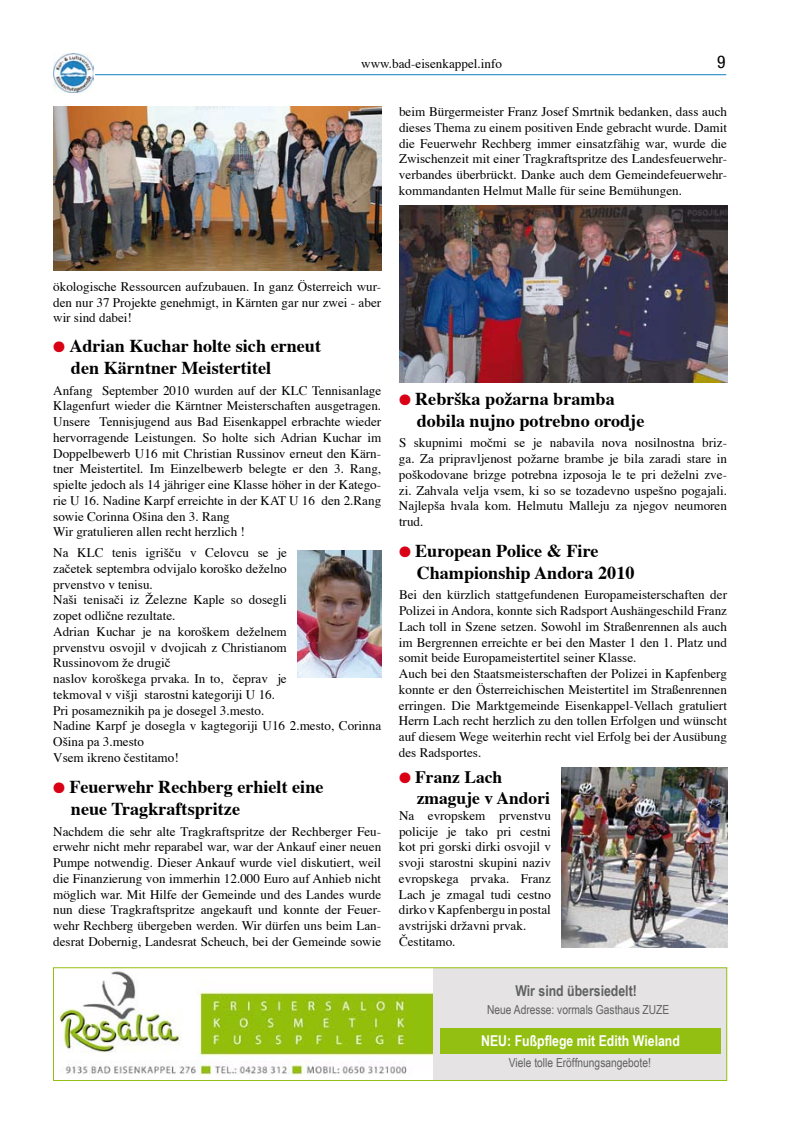
<style>
.page{position:relative;width:798px;height:1134px;background:#fff}
.page>*{position:absolute;margin:0;border:0;box-sizing:border-box;transform-origin:0 0}
.t1{font:700 18.12px/21.8px "Times CE";color:#000}
.t2{font:700 17.5px/21px "Times CE";color:#000}
.t3{font:condensed 17.5px "Helvetica Neue";color:#000}
.t4{font:700 14.88px "Arial Narrow";color:#fff}
.t5{font:700 14.88px "Arial Narrow";color:#606161}
.t6{font:13.12px/15.8px "Times CE";color:#000;text-align:justify}
.t7{font:12.38px "Arial Narrow";color:#606161}
.s1{color:#d90015}
</style>
<div class="page">
<img style="left:53px;top:53px;width:40px;height:40px">
<hr style="left:95px;top:74px;width:631px;height:1px;background:#0e81c0">
<img style="left:53px;top:106px;width:328px;height:164px">
<img style="left:297px;top:550px;width:84px;height:127px">
<img style="left:399px;top:206px;width:327px;height:176px">
<img style="left:561px;top:767px;width:165px;height:180px">
<div style="left:432px;top:968px;width:294px;height:112px;background:#e5e3e4"></div>
<div style="left:439px;top:1028px;width:281px;height:26px;background:#92bf11"></div>
<img style="left:59px;top:971px;width:373px;height:105px">
<div style="left:53px;top:967px;width:673px;height:114px;border:1px solid #92bf11"></div>
<p class="t6" style="left:361px;top:57px;width:142px">www.bad-eisenkappel.info</p>
<h2 class="t3" style="left:717px;top:52px;width:10px">9</h2>
<p class="t6" style="left:399px;top:105px;width:329px">beim Bürgermeister Franz Josef Smrtnik bedanken, dass auch dieses Thema zu einem positiven Ende gebracht wurde. Damit die Feuerwehr Rechberg immer einsatzfähig war, wurde die Zwischenzeit mit einer Tragkraftspritze des Landesfeuerwehr&shy;verbandes überbrückt. Danke auch dem Gemeindefeuerwehr&shy;kommandanten Helmut Malle für seine Bemühungen.</p>
<p class="t6" style="left:53px;top:279px;width:329px">ökologische Ressourcen aufzubauen. In ganz Österreich wur&shy;den nur 37 Projekte genehmigt, in Kärnten gar nur zwei - aber wir sind dabei!</p>
<h1 class="t1" style="left:71px;top:336px;width:251px;text-indent:-18px"><span class="s1">●</span> Adrian Kuchar holte sich erneut den Kärntner Meistertitel</h1>
<p class="t6" style="left:53px;top:383px;width:329px;text-align:left">Anfang September 2010 wurden auf der KLC Tennisanlage Klagenfurt wieder die Kärntner Meisterschaften ausgetragen.<br>Unsere Tennisjugend aus Bad Eisenkappel erbrachte wieder hervorragende Leistungen. So holte sich Adrian Kuchar im Doppelbewerb U16 mit Christian Russinov erneut den Kärn&shy;tner Meistertitel. Im Einzelbewerb belegte er den 3. Rang, spielte jedoch als 14 jähriger eine Klasse höher in der Katego&shy;rie U 16. Nadine Karpf erreichte in der KAT U 16 den 2.Rang sowie Corinna Ošina den 3. Rang<br>Wir gratulieren allen recht herzlich !</p>
<p class="t6" style="left:53px;top:545px;width:329px;text-align:left">Na KLC tenis igrišču v Celovcu se je<br>začetek septembra odvijalo koroško deželno<br>prvenstvo v tenisu.<br>Naši tenisači iz Železne Kaple so dosegli<br>zopet odlične rezultate.<br>Adrian Kuchar je na koroškem deželnem<br>prvenstvu osvojil v dvojicah z Christianom<br>Russinovom že drugič<br>naslov koroškega prvaka. In to, čeprav je<br>tekmoval v višji starostni kategoriji U 16.<br>Pri posameznikih pa je dosegel 3.mesto.<br>Nadine Karpf je dosegla v kagtegoriji U16 2.mesto, Corinna Ošina pa 3.mesto<br>Vsem ikreno čestitamo!</p>
<h1 class="t1" style="left:71px;top:777px;width:254px;text-indent:-18px"><span class="s1">●</span> Feuerwehr Rechberg erhielt eine neue Tragkraftspritze</h1>
<p class="t6" style="left:53px;top:824px;width:329px">Nachdem die sehr alte Tragkraftspritze der Rechberger Feu&shy;erwehr nicht mehr reparabel war, war der Ankauf einer neuen Pumpe notwendig. Dieser Ankauf wurde viel diskutiert, weil die Finanzierung von immerhin 12.000 Euro auf Anhieb nicht möglich war. Mit Hilfe der Gemeinde und des Landes wurde nun diese Tragkraftspritze angekauft und konnte der Feuer&shy;wehr Rechberg übergeben werden. Wir dürfen uns beim Lan&shy;desrat Dobernig, Landesrat Scheuch, bei der Gemeinde sowie</p>
<h1 class="t1" style="left:416px;top:389px;width:229px;text-indent:-18px"><span class="s1">●</span> Rebrška požarna bramba dobila nujno potrebno orodje</h1>
<p class="t6" style="left:399px;top:436px;width:329px">S skupnimi močmi se je nabavila nova nosilnostna briz&shy;ga. Za pripravljenost požarne brambe je bila zaradi stare in poškodovane brizge potrebna izposoja le te pri deželni zve&shy;zi. Zahvala velja vsem, ki so se tozadevno uspešno pogajali.<br>Najlepša hvala kom. Helmutu Malleju za njegov neumoren trud.</p>
<h1 class="t1" style="left:416px;top:541px;width:219px;text-indent:-18px"><span class="s1">●</span> European Police &amp; Fire<br>Championship Andora 2010</h1>
<p class="t6" style="left:399px;top:588px;width:329px;text-align:left">Bei den kürzlich stattgefundenen Europameisterschaften der Polizei in Andora, konnte sich Radsport Aushängeschild Franz Lach toll in Szene setzen. Sowohl im Straßenrennen als auch im Bergrennen erreichte er bei den Master 1 den 1. Platz und somit beide Europameistertitel seiner Klasse.<br>Auch bei den Staatsmeisterschaften der Polizei in Kapfenberg konnte er den Österreichischen Meistertitel im Straßenrennen erringen. Die Marktgemeinde Eisenkappel-Vellach gratuliert Herrn Lach recht herzlich zu den tollen Erfolgen und wünscht auf diesem Wege weiterhin recht viel Erfolg bei der Ausübung des Radsportes.</p>
<h2 class="t2" style="left:416px;top:767px;width:135px;text-indent:-18px"><span class="s1">●</span> Franz Lach zmaguje v Andori</h2>
<p class="t6" style="left:399px;top:808px;width:153px;text-align:left">Na evropskem prvenstvu policije je tako pri cestni kot pri gorski dirki osvojil v svoji starostni skupini naziv evropskega prvaka. Franz<br>Lach je zmagal tudi cestno dirko v Kapfenbergu in postal avstrijski državni prvak.<br>Čestitamo.</p>
<p class="t5" style="left:515px;top:979px;width:123px">Wir sind übersiedelt!</p>
<p class="t4" style="left:481px;top:1030px;width:200px">NEU: Fußpflege mit Edith Wieland</p>
<p class="t7" style="left:508px;top:1054px;width:143px">Viele tolle Eröffnungsangebote!</p>
<p class="t7" style="left:487px;top:1001px;width:184px">Neue Adresse: vormals Gasthaus ZUZE</p>
</div>
